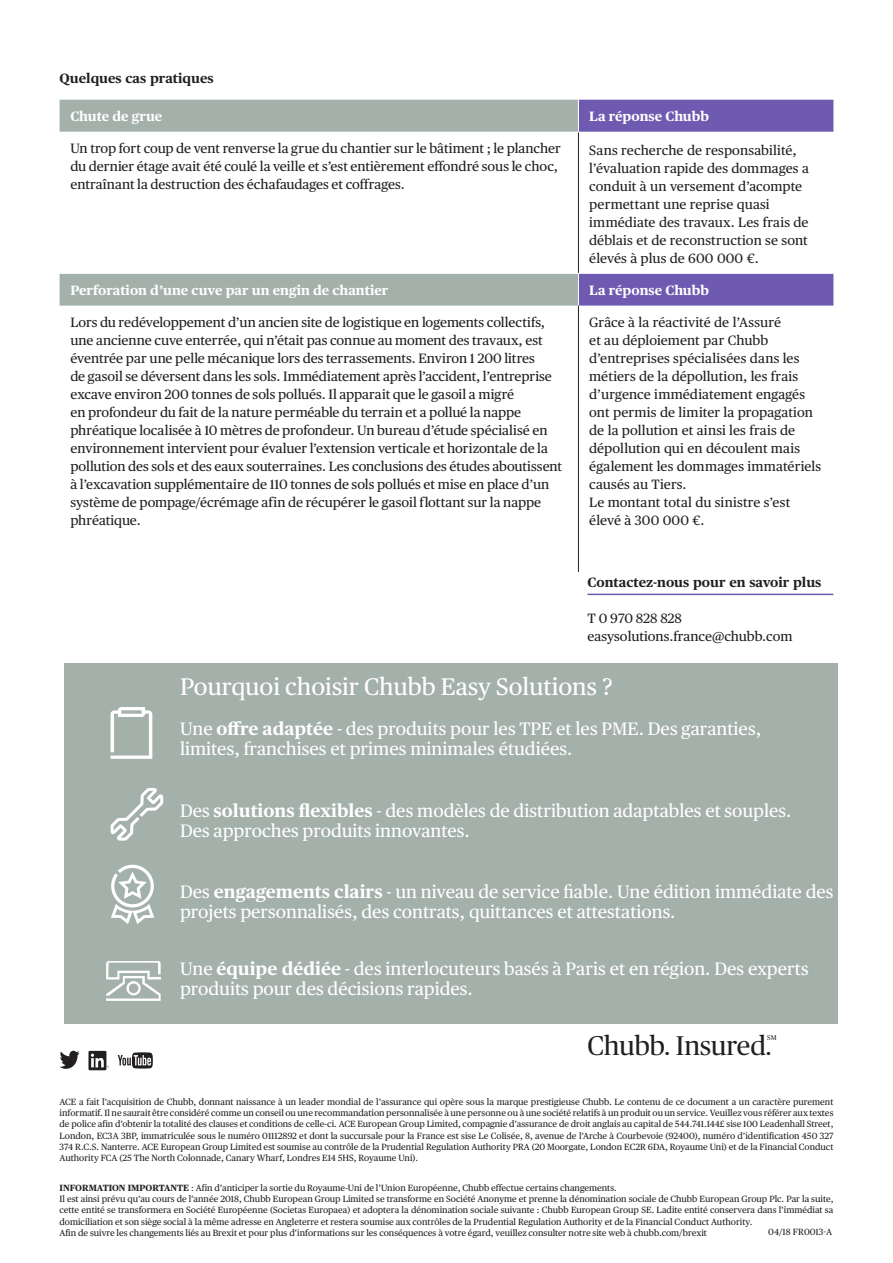
<style>
.page{position:relative;width:893px;height:1263px;background:#fff}
.page>*{position:absolute;margin:0;border:0;box-sizing:border-box;transform-origin:0 0}
.Section_Header_GRID{font:27px "Chubb Publico";color:#231f20}
.HEADER_KO{font:24px "Chubb Publico Text";color:#fff}
.TITLE_SUB-HEAD{font:18px/20.2px "Chubb Publico Text";color:#fff}
.BODY_COPY_TABLE{font:13.5px/18px "Chubb Publico Text";color:#231f20}
.Body_Copy_Black{font:13.5px/18px "Chubb Publico Text";letter-spacing:.005em;color:#231f20}
.HEADER_TABLE{font:700 13.5px "Chubb Publico Text";color:#fff}
.Headings_Violet_Rul{font:700 13.5px "Chubb Publico Text";color:#231f20}
.BODY_COPY{font:13.5px "Chubb Publico Text";letter-spacing:-.01em;color:#231f20}
.LEGAL{font:9px/11.2px "Chubb Publico Text";color:#231f20;text-align:justify}
.Section_Header_GRID-2{font:7.05px "Chubb Publico";color:#231f20}
.s1{font-weight:700}
</style>
<div class="page">
<div style="left:60px;top:100px;width:518px;height:32px;background:#a4b0aa"></div>
<div style="left:579px;top:100px;width:254px;height:32px;background:#6e5bb1"></div>
<svg style="left:60px;top:273px;width:773px;height:33px;background:#9698af"></svg>
<hr style="left:578px;top:132px;width:1px;height:142px;background:#231f20">
<hr style="left:578px;top:306px;width:1px;height:266px;background:#231f20">
<hr style="left:578px;top:273px;width:1px;height:32px;background:#fff">
<svg style="left:88px;top:1051px;width:21px;height:19px"></svg>
<svg style="left:60px;top:1051px;width:20px;height:18px"></svg>
<svg style="left:118px;top:1052px;width:35px;height:16px"></svg>
<hr style="left:587px;top:594px;width:246px;height:1px;background:#6e5bb1">
<div style="left:64px;top:663px;width:773px;height:361px;background:#a4b0aa"></div>
<img style="left:106px;top:961px;width:55px;height:40px">
<svg style="left:111px;top:707px;width:41px;height:52px"></svg>
<svg style="left:111px;top:865px;width:43px;height:59px"></svg>
<svg style="left:111px;top:788px;width:52px;height:53px"></svg>
<p class="Headings_Violet_Rul" style="left:60px;top:68px;width:156px">Quelques cas pratiques</p>
<p class="HEADER_TABLE" style="left:70px;top:106px;width:94px">Chute de grue</p>
<p class="HEADER_TABLE" style="left:589px;top:106px;width:121px">La réponse Chubb</p>
<p class="BODY_COPY_TABLE" style="left:70px;top:139px;width:492px">Un trop fort coup de vent renverse la grue du chantier sur le bâtiment ; le plancher du dernier étage avait été coulé la veille et s’est entièrement effondré sous le choc, entraînant la destruction des échafaudages et coffrages.</p>
<p class="Body_Copy_Black" style="left:589px;top:140px;width:221px">Sans recherche de responsabilité, l’évaluation rapide des dommages a conduit à un versement d’acompte permettant une reprise quasi immédiate des travaux. Les frais de déblais et de reconstruction se sont élevés à plus de 600 000 €.</p>
<p class="HEADER_TABLE" style="left:70px;top:280px;width:320px">Perforation d’une cuve par un engin de chantier</p>
<p class="HEADER_TABLE" style="left:589px;top:280px;width:121px">La réponse Chubb</p>
<p class="BODY_COPY_TABLE" style="left:70px;top:313px;width:493px">Lors du redéveloppement d’un ancien site de logistique en logements collectifs, une ancienne cuve enterrée, qui n’était pas connue au moment des travaux, est éventrée par une pelle mécanique lors des terrassements. Environ 1 200 litres<br>de gasoil se déversent dans les sols. Immédiatement après l’accident, l’entreprise excave environ 200 tonnes de sols pollués. Il apparait que le gasoil a migré<br>en profondeur du fait de la nature perméable du terrain et a pollué la nappe phréatique localisée à 10 mètres de profondeur. Un bureau d’étude spécialisé en environnement intervient pour évaluer l’extension verticale et horizontale de la pollution des sols et des eaux souterraines. Les conclusions des études aboutissent à l’excavation supplémentaire de 110 tonnes de sols pollués et mise en place d’un système de pompage/écrémage afin de récupérer le gasoil flottant sur la nappe phréatique.</p>
<p class="Body_Copy_Black" style="left:589px;top:313px;width:234px">Grâce à la réactivité de l’Assuré<br>et au déploiement par Chubb d’entreprises spécialisées dans les métiers de la dépollution, les frais d’urgence immédiatement engagés ont permis de limiter la propagation de la pollution et ainsi les frais de dépollution qui en découlent mais également les dommages immatériels causés au Tiers.</p>
<p class="Body_Copy_Black" style="left:589px;top:493px;width:202px">Le montant total du sinistre s’est élevé à 300 000 €.</p>
<p class="Headings_Violet_Rul" style="left:587px;top:572px;width:235px">Contactez-nous pour en savoir plus</p>
<p class="BODY_COPY" style="left:587px;top:608px;width:96px">T 0 970 828 828</p>
<p class="Body_Copy_Black" style="left:587px;top:626px;width:207px">easysolutions.france@chubb.com</p>
<p class="HEADER_KO" style="left:180px;top:668px;width:434px">Pourquoi choisir Chubb Easy Solutions ?</p>
<p class="TITLE_SUB-HEAD" style="left:180px;top:717px;width:583px">Une <span class="s1">offre adaptée</span> - des produits pour les TPE et les PME. Des garanties, limites, franchises et primes minimales étudiées.</p>
<p class="TITLE_SUB-HEAD" style="left:180px;top:799px;width:613px">Des <span class="s1">solutions flexibles</span> - des modèles de distribution adaptables et souples.<br>Des approches produits innovantes.</p>
<p class="TITLE_SUB-HEAD" style="left:180px;top:880px;width:655px">Des <span class="s1">engagements clairs</span> - un niveau de service fiable. Une édition immédiate des projets personnalisés, des contrats, quittances et attestations.</p>
<p class="TITLE_SUB-HEAD" style="left:180px;top:957px;width:630px">Une <span class="s1">équipe dédiée</span> - des interlocuteurs basés à Paris et en région. Des experts produits pour des décisions rapides.</p>
<p class="Section_Header_GRID" style="left:587px;top:1027px;width:186px">Chubb. Insured.</p>
<p class="Section_Header_GRID-2" style="left:767px;top:1032px;width:11px">SM</p>
<p class="LEGAL" style="left:60px;top:1095px;width:775px">ACE a fait l’acquisition de Chubb, donnant naissance à un leader mondial de l’assurance qui opère sous la marque prestigieuse Chubb. Le contenu de ce document a un caractère purement informatif. Il ne saurait être considéré comme un conseil ou une recommandation personnalisée à une personne ou à une société relatifs à un produit ou un service. Veuillez vous référer aux textes de police afin d’obtenir la totalité des clauses et conditions de celle-ci. ACE European Group Limited, compagnie d’assurance de droit anglais au capital de 544.741.144£ sise 100 Leadenhall Street, London, EC3A 3BP, immatriculée sous le numéro 01112892 et dont la succursale pour la France est sise Le Colisée, 8, avenue de l’Arche à Courbevoie (92400), numéro d’identification 450 327<br>374 R.C.S. Nanterre. ACE European Group Limited est soumise au contrôle de la Prudential Regulation Authority PRA (20 Moorgate, London EC2R 6DA, Royaume Uni) et de la Financial Conduct Authority FCA (25 The North Colonnade, Canary Wharf, Londres E14 5HS, Royaume Uni).</p>
<p class="LEGAL" style="left:60px;top:1181px;width:559px"><span class="s1">INFORMATION IMPORTANTE</span> : Afin d’anticiper la sortie du Royaume-Uni de l’Union Européenne, Chubb effectue certains changements.</p>
<p class="LEGAL" style="left:60px;top:1193px;width:775px">Il est ainsi prévu qu’au cours de l’année 2018, Chubb European Group Limited se transforme en Société Anonyme et prenne la dénomination sociale de Chubb European Group Plc. Par la suite, cette entité se transformera en Société Européenne (Societas Europaea) et adoptera la dénomination sociale suivante : Chubb European Group SE. Ladite entité conservera dans l’immédiat sa domiciliation et son siège social à la même adresse en Angleterre et restera soumise aux contrôles de la Prudential Regulation Authority et de la Financial Conduct Authority.</p>
<p class="LEGAL" style="left:60px;top:1226px;width:649px">Afin de suivre les changements liés au Brexit et pour plus d’informations sur les conséquences à votre égard, veuillez consulter notre site web à chubb.com/brexit</p>
<p class="LEGAL" style="left:768px;top:1225px;width:65px">04/18 FR0013-A</p>
</div>
